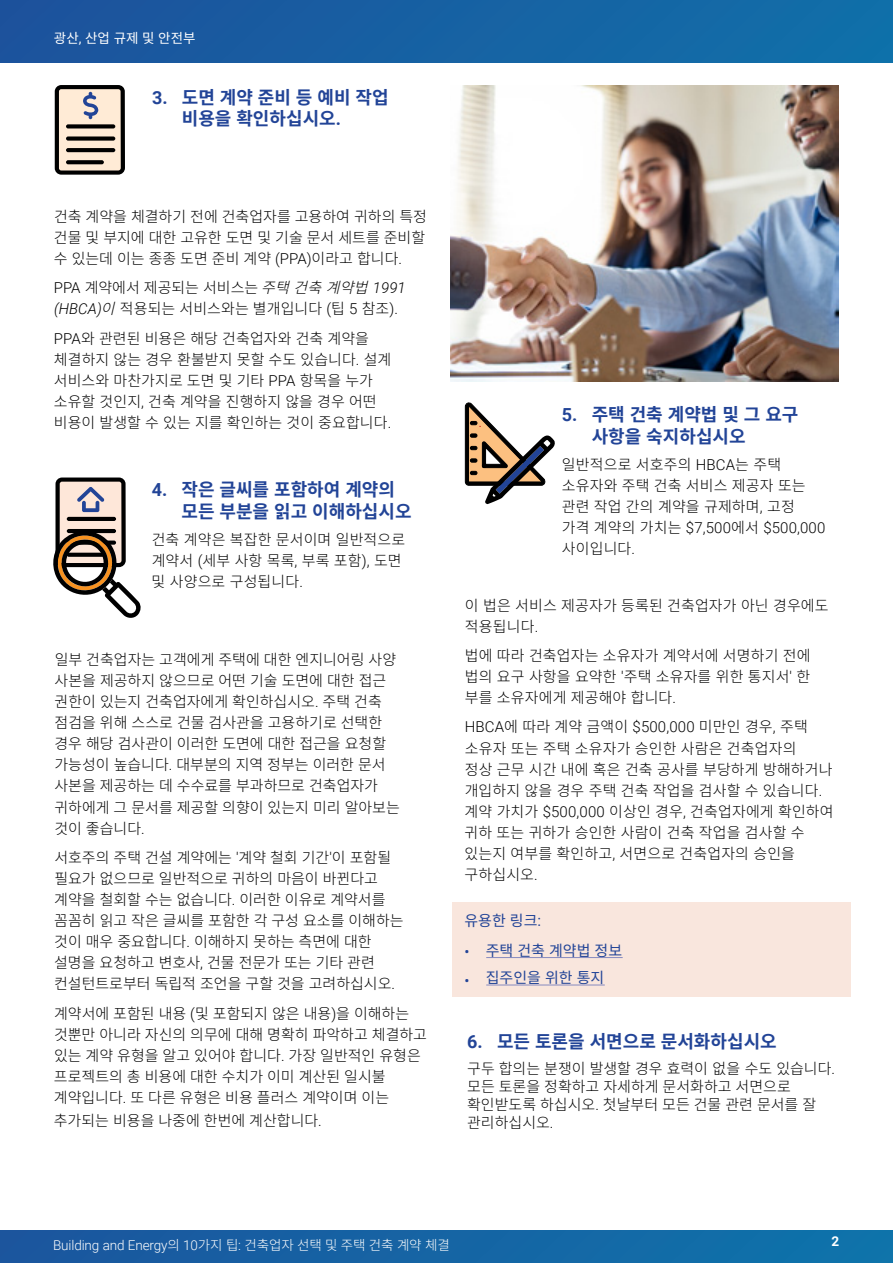
<style>
.page{position:relative;width:893px;height:1263px;background:#fff}
.page>*{position:absolute;margin:0;border:0;box-sizing:border-box;transform-origin:0 0}
.t1{font:700 18px/21.5px "Noto Sans CJ Kkr";color:#224497}
.t2{font:300 15px/21px "Noto Sans CJ Kkr";color:#000}
.t3{font:15px "Noto Sans CJ Kkr";color:#224497}
.t4{font:300 15px "Roboto";letter-spacing:.01em;color:#000}
.t5{font:300 13.5px "Roboto";letter-spacing:-.01em;color:#fff}
.t6{font:13.5px "Noto Sans CJ Kkr";color:#fff}
.t7{font:700 13.5px "Roboto";color:#fff}
.s1{font-family:"Roboto"}
.s2{font-style:italic}
.s3{font-family:"Roboto";font-style:italic}
.s4{font-family:"Noto Sans CJ Kkr"}
</style>
<div class="page">
<div style="left:0;top:1230px;width:893px;height:33px;background:linear-gradient(to right,#1b559e,#0e74ab)"></div>
<div style="left:0;top:0;width:893px;height:63px;background:linear-gradient(to right,#1d529c,#1070a9)"></div>
<div style="left:452px;top:902px;width:399px;height:37px;background:#f9e6dd"></div>
<div style="left:452px;top:931px;width:399px;height:65px;background:#f9e6dd"></div>
<hr style="left:486px;top:957px;width:137px;height:1px;background:#878bc0">
<hr style="left:486px;top:985px;width:119px;height:1px;background:#878bc0">
<svg style="left:53px;top:477px;width:88px;height:141px"></svg>
<svg style="left:465px;top:402px;width:90px;height:102px"></svg>
<svg style="left:55px;top:85px;width:70px;height:90px;background:#a99d91"></svg>
<img style="left:451px;top:85px;width:388px;height:296px">
<p class="t6" style="left:54px;top:30px;width:143px">광산<span class="s1">,</span> 산업 규제 및 안전부</p>
<p class="t1" style="left:182px;top:87px;width:208px;text-indent:-30px"><span class="s1">3.</span> 도면 계약 준비 등 예비 작업 비용을 확인하십시오<span class="s1">.</span></p>
<p class="t2" style="left:54px;top:206px;width:375px">건축 계약을 체결하기 전에 건축업자를 고용하여 귀하의 특정 건물 및 부지에 대한 고유한 도면 및 기술 문서 세트를 준비할 수 있는데 이는 종종 도면 준비 계약 <span class="s1">(PPA)</span>이라고 합니다<span class="s1">.</span></p>
<p class="t2" style="left:54px;top:277px;width:353px"><span class="s1">PPA</span> 계약에서 제공되는 서비스는 <span class="s2">주택건축계약법</span><span class="s3">1991 (HBCA)</span><span class="s2">이</span>적용되는 서비스와는 별개입니다 <span class="s1">(</span>팁 <span class="s1">5</span> 참조<span class="s1">).</span></p>
<p class="t2" style="left:54px;top:328px;width:339px"><span class="s1">PPA</span>와 관련된 비용은 해당 건축업자와 건축 계약을 체결하지 않는 경우 환불받지 못할 수도 있습니다<span class="s1">.</span> 설계 서비스와 마찬가지로 도면 및 기타 <span class="s1">PPA</span> 항목을 누가 소유할 것인지<span class="s1">,</span> 건축 계약을 진행하지 않을 경우 어떤 비용이 발생할 수 있는 지를 확인하는 것이 중요합니다<span class="s1">.</span></p>
<p class="t1" style="left:181px;top:479px;width:232px;text-indent:-30px"><span class="s1">4.</span> 작은 글씨를 포함하여 계약의 모든 부분을 읽고 이해하십시오</p>
<p class="t2" style="left:152px;top:529px;width:255px">건축 계약은 복잡한 문서이며 일반적으로 계약서 <span class="s1">(</span>세부 사항 목록<span class="s1">,</span> 부록 포함<span class="s1">),</span> 도면 및 사양으로 구성됩니다<span class="s1">.</span></p>
<p class="t2" style="left:54px;top:650px;width:347px">일부 건축업자는 고객에게 주택에 대한 엔지니어링 사양 사본을 제공하지 않으므로 어떤 기술 도면에 대한 접근 권한이 있는지 건축업자에게 확인하십시오<span class="s1">.</span> 주택 건축 점검을 위해 스스로 건물 검사관을 고용하기로 선택한 경우 해당 검사관이 이러한 도면에 대한 접근을 요청할 가능성이 높습니다<span class="s1">.</span> 대부분의 지역 정부는 이러한 문서 사본을 제공하는 데 수수료를 부과하므로 건축업자가 귀하에게 그 문서를 제공할 의향이 있는지 미리 알아보는 것이 좋습니다<span class="s1">.</span></p>
<p class="t2" style="left:54px;top:847px;width:351px">서호주의 주택 건설 계약에는 <span class="s1">'</span>계약 철회 기간<span class="s1">'</span>이 포함될 필요가 없으므로 일반적으로 귀하의 마음이 바뀐다고 계약을 철회할 수는 없습니다<span class="s1">.</span> 이러한 이유로 계약서를 꼼꼼히 읽고 작은 글씨를 포함한 각 구성 요소를 이해하는 것이 매우 중요합니다<span class="s1">.</span> 이해하지 못하는 측면에 대한 설명을 요청하고 변호사<span class="s1">,</span> 건물 전문가 또는 기타 관련 컨설턴트로부터 독립적 조언을 구할 것을 고려하십시오<span class="s1">.</span></p>
<p class="t2" style="left:54px;top:1003px;width:375px">계약서에 포함된 내용 <span class="s1">(</span>및 포함되지 않은 내용<span class="s1">)</span>을 이해하는 것뿐만 아니라 자신의 의무에 대해 명확히 파악하고 체결하고 있는 계약 유형을 알고 있어야 합니다<span class="s1">.</span> 가장 일반적인 유형은 프로젝트의 총 비용에 대한 수치가 이미 계산된 일시불 계약입니다<span class="s1">.</span> 또 다른 유형은 비용 플러스 계약이며 이는</p>
<p class="t2" style="left:54px;top:1110px;width:270px">추가되는 비용을 나중에 한번에 계산합니다<span class="s1">.</span></p>
<p class="t1" style="left:592px;top:404px;width:208px;text-indent:-30px"><span class="s1">5.</span> 주택 건축 계약법 및 그 요구 사항을 숙지하십시오</p>
<p class="t2" style="left:562px;top:454px;width:245px">일반적으로 서호주의 <span class="s1">HBCA</span>는 주택 소유자와 주택 건축 서비스 제공자 또는 관련 작업 간의 계약을 규제하며<span class="s1">,</span> 고정</p>
<p class="t4" style="left:562px;top:517px;width:265px"><span class="s4">가격 계약의 가치는</span> $7,500<span class="s4">에서</span> $500,000</p>
<p class="t2" style="left:562px;top:538px;width:75px">사이입니다<span class="s1">.</span></p>
<p class="t2" style="left:465px;top:595px;width:365px">이 법은 서비스 제공자가 등록된 건축업자가 아닌 경우에도 적용됩니다<span class="s1">.</span></p>
<p class="t2" style="left:465px;top:645px;width:347px;text-align:justify">법에 따라 건축업자는 소유자가 계약서에 서명하기 전에 법의 요구 사항을 요약한 <span class="s1">'</span>주택 소유자를 위한 통지서<span class="s1">'</span> 한 부를 소유자에게 제공해야 합니다<span class="s1">.</span></p>
<p class="t2" style="left:464px;top:717px;width:371px"><span class="s1">HBCA</span>에 따라 계약 금액이 <span class="s1">$500,000</span> 미만인 경우<span class="s1">,</span> 주택 소유자 또는 주택 소유자가 승인한 사람은 건축업자의<br>정상 근무 시간 내에 혹은 건축 공사를 부당하게 방해하거나 개입하지 않을 경우 주택 건축 작업을 검사할 수 있습니다<span class="s1">. </span>계약 가치가 <span class="s1">$500,000</span> 이상인 경우<span class="s1">,</span> 건축업자에게 확인하여 귀하 또는 귀하가 승인한 사람이 건축 작업을 검사할 수 있는지 여부를 확인하고<span class="s1">,</span> 서면으로 건축업자의 승인을 구하십시오<span class="s1">.</span></p>
<p class="t3" style="left:464px;top:912px;width:78px">유용한 링크<span class="s1">:</span></p>
<p class="t3" style="left:464px;top:942px;width:159px"><span class="s1">•</span> 주택 건축 계약법 정보</p>
<p class="t3" style="left:464px;top:969px;width:141px"><span class="s1">•</span> 집주인을 위한 통지</p>
<p class="t1" style="left:467px;top:1031px;width:311px"><span class="s1">6.</span> 모든 토론을 서면으로 문서화하십시오</p>
<p class="t2" style="left:467px;top:1060px;width:369px;line-height:18px">구두 합의는 분쟁이 발생할 경우 효력이 없을 수도 있습니다<span class="s1">. </span>모든 토론을 정확하고 자세하게 문서화하고 서면으로 확인받도록 하십시오<span class="s1">.</span> 첫날부터 모든 건물 관련 문서를 잘 관리하십시오<span class="s1">.</span></p>
<p class="t5" style="left:53px;top:1236px;width:398px">Building and Energy<span class="s4">의</span> 10<span class="s4">가지 팁</span>: <span class="s4">건축업자 선택 및 주택 건축 계약 체결</span></p>
<p class="t7" style="left:831px;top:1231px;width:9px">2</p>
</div>
